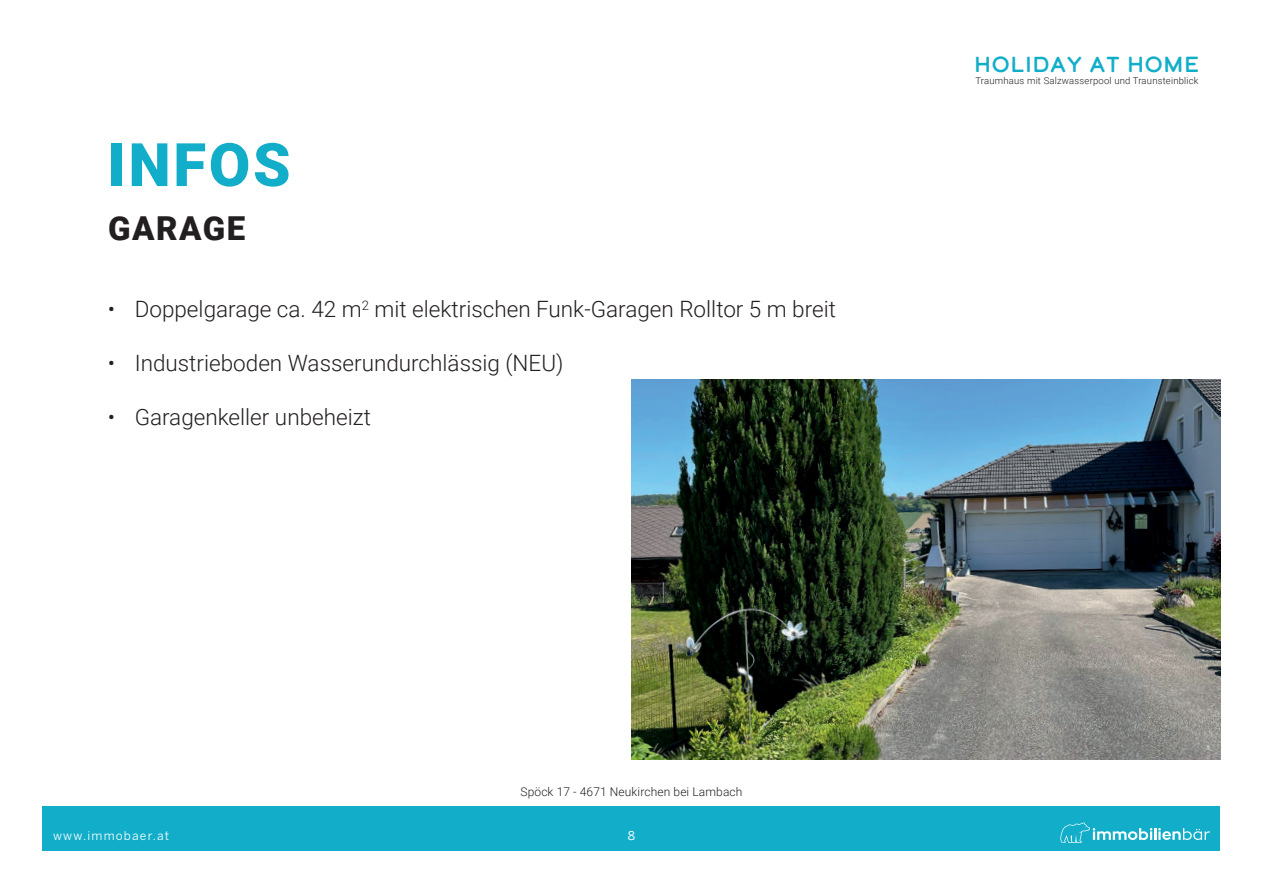
<style>
.page{position:relative;width:1263px;height:893px;background:#fff}
.page>*{position:absolute;margin:0;border:0;box-sizing:border-box;transform-origin:0 0}
.t1{font:900 60px "Roboto";letter-spacing:.045em;color:#12aec9}
.t2{font:900 33px "Roboto";letter-spacing:.045em;color:#231f20}
.t3{font:300 22.5px "Roboto";color:#231f20}
.t4{font:21.75px "Calder Dark";color:#12aec9}
.t5{font:300 12px "Roboto";letter-spacing:.01em;color:#231f20}
.t6{font:12px "Benton Sans";letter-spacing:.1em;color:#fff}
.t7{font:12px "Benton Sans";color:#fff}
.t8{font:300 9.45px "Roboto";letter-spacing:.02em;color:#231f20}
</style>
<div class="page">
<div style="left:43px;top:806px;width:1177px;height:44px;background:#12aec9"></div>
<svg style="left:1060px;top:822px;width:150px;height:21px"></svg>
<img style="left:631px;top:379px;width:589px;height:380px">
<h1 class="t1" style="left:108px;top:123px;width:184px">INFOS</h1>
<h2 class="t2" style="left:108px;top:205px;width:139px">GARAGE</h2>
<p class="t3" style="left:108px;top:293px;width:730px">• Doppelgarage ca. 42 m<sup>2</sup> mit elektrischen Funk-Garagen Rolltor 5 m breit</p>
<p class="t3" style="left:108px;top:347px;width:457px">• Industrieboden Wasserundurchlässig (NEU)</p>
<p class="t3" style="left:108px;top:401px;width:265px">• Garagenkeller unbeheizt</p>
<p class="t4" style="left:974px;top:50px;width:227px">HOLIDAY AT HOME</p>
<p class="t8" style="left:975px;top:74px;width:225px">Traumhaus mit Salzwasserpool und Traunsteinblick</p>
<p class="t5" style="left:520px;top:783px;width:223px">Spöck 17 - 4671 Neukirchen bei Lambach</p>
<p class="t6" style="left:53px;top:828px;width:118px">www.immobaer.at</p>
<p class="t7" style="left:628px;top:828px;width:9px">8</p>
</div>
